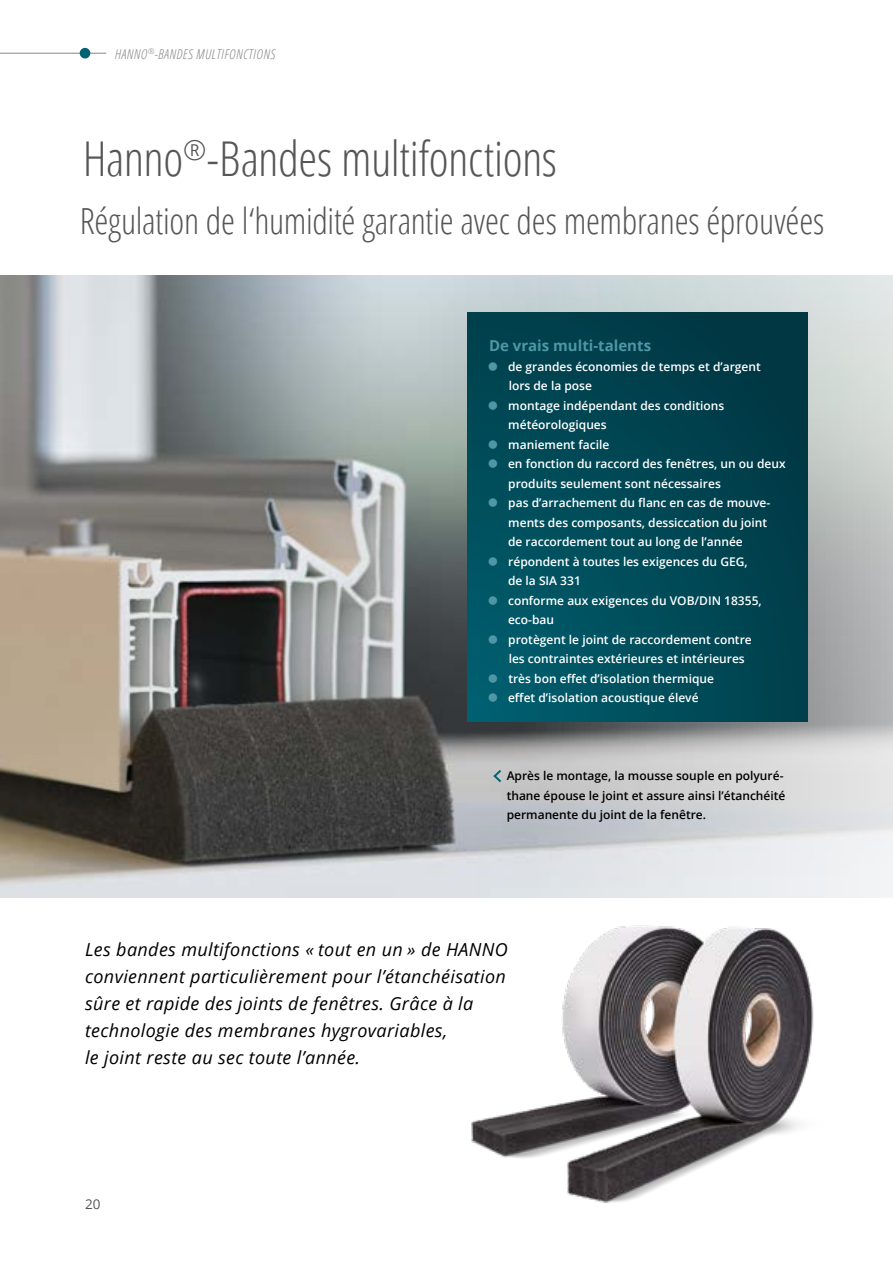
<style>
.page{position:relative;width:893px;height:1263px;background:#fff}
.page>*{position:absolute;margin:0;border:0;box-sizing:border-box;transform-origin:0 0}
.t1{font:300 condensed 48px "Open Sans";letter-spacing:-.01em;color:#565656}
.t2{font:300 condensed 36px "Open Sans";letter-spacing:-.01em;color:#565656}
.t3{font:italic 18px/27px "Open Sans";letter-spacing:.02em;color:#000}
.t4{font:700 15px "Open Sans";color:#4f97a6}
.t5{font:italic 300 condensed 13.5px "Open Sans";letter-spacing:.04em;color:#878786}
.t6{font:13.5px "Open Sans";color:#565656}
.t7{font:600 12px/19.5px "Open Sans";color:#fff}
.t8{font:600 12px/19.5px "Open Sans";color:#000}
</style>
<div class="page">
<img style="left:0;top:275px;width:893px;height:622px">
<hr style="left:0;top:53px;width:106px;height:1px;background:#878786">
<div style="left:80px;top:48px;width:10px;height:11px;background:#006172;border-radius:50%"></div>
<img style="left:471px;top:925px;width:343px;height:278px">
<svg style="left:468px;top:312px;width:340px;height:410px;background:#004855"></svg>
<svg style="left:493px;top:770px;width:8px;height:12px"></svg>
<p class="t5" style="left:115px;top:44px;width:162px">HANNO<sup>®</sup>-BANDES MULTIFONCTIONS</p>
<h1 class="t1" style="left:83px;top:126px;width:475px">Hanno<sup>®</sup>-Bandes multifonctions</h1>
<h2 class="t2" style="left:80px;top:197px;width:746px">Régulation de l‘humidité garantie avec des membranes éprouvées</h2>
<p class="t4" style="left:489px;top:335px;width:164px">De vrais multi-talents</p>
<p class="t7" style="left:508px;top:356px;width:279px">de grandes économies de temps et d’argent<br>lors de la pose<br>montage indépendant des conditions météorologiques<br>maniement facile<br>en fonction du raccord des fenêtres, un ou deux produits seulement sont nécessaires<br>pas d’arrachement du flanc en cas de mouve&shy;ments des composants, dessiccation du joint<br>de raccordement tout au long de l’année répondent à toutes les exigences du GEG,<br>de la SIA 331<br>conforme aux exigences du VOB/DIN 18355, eco-bau<br>protègent le joint de raccordement contre<br>les contraintes extérieures et intérieures<br>très bon effet d’isolation thermique<br>effet d’isolation acoustique élevé</p>
<p class="t8" style="left:507px;top:766px;width:280px">Après le montage, la mousse souple en polyuré&shy;thane épouse le joint et assure ainsi l’étanchéité permanente du joint de la fenêtre.</p>
<h3 class="t3" style="left:85px;top:935px;width:424px">Les bandes multifonctions « tout en un » de HANNO conviennent particulièrement pour l’étanchéisation sûre et rapide des joints de fenêtres. Grâce à la technologie des membranes hygrovariables,<br>le joint reste au sec toute l’année.</h3>
<p class="t6" style="left:85px;top:1195px;width:17px">20</p>
</div>
